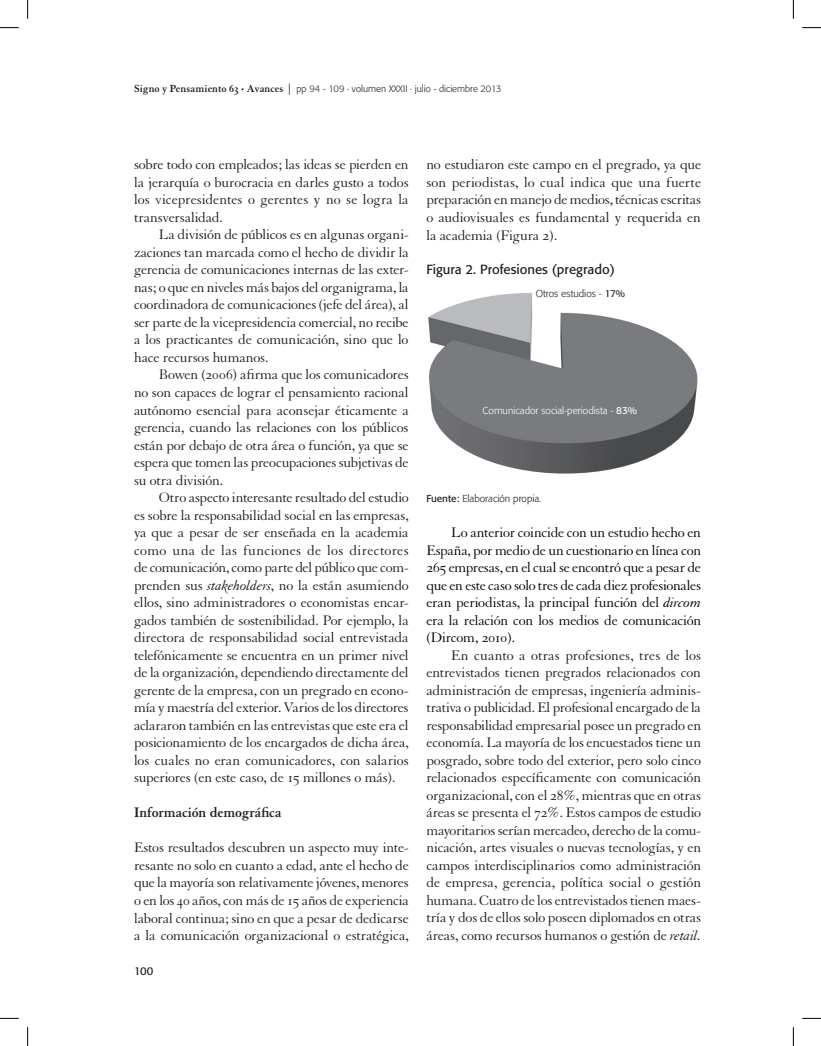
<style>
.page{position:relative;width:821px;height:1046px;background:#fff}
.page>*{position:absolute;margin:0;border:0;box-sizing:border-box;transform-origin:0 0}
.t1{font:15px/17.5px "Granjon";letter-spacing:-.01em;color:#231f20;text-align:justify}
.t2{font:15px/17.5px "Granjon";letter-spacing:-.015em;color:#040503;text-align:justify}
.t3{font:700 15px "Granjon";letter-spacing:-.005em;color:#231f20}
.t4{font:13.12px "Formata";color:#231f20}
.t5{font:11.25px "Formata";color:#231f20}
.t6{font:300 10px "Formata";color:#231f20}
.t7{font:300 10px "Formata";color:#fff}
.t8{font:300 9.38px "Formata";color:#231f20}
.s1{font-family:"Granjon";font-weight:700;font-size:11.25px}
.s2{font-family:"Granjon Bold Os F";font-weight:400;font-size:11.25px}
.s3{font-weight:700}
.s4{font-family:"Adobe Garamond Pro";font-weight:400;font-size:11.25px}
.s5{font-family:"Granjon SC"}
.s6{font-style:italic}
.s7{font-weight:400}
</style>
<div class="page">
<img style="left:428px;top:293px;width:270px;height:181px">
<svg style="left:0;top:27px;width:19px;height:1px"></svg>
<svg style="left:802px;top:27px;width:18px;height:1px"></svg>
<svg style="left:0;top:1017px;width:19px;height:1px"></svg>
<svg style="left:802px;top:1017px;width:18px;height:1px"></svg>
<svg style="left:27px;top:0;width:1px;height:19px"></svg>
<svg style="left:27px;top:1027px;width:1px;height:18px"></svg>
<svg style="left:792px;top:0;width:1px;height:19px"></svg>
<svg style="left:792px;top:1027px;width:1px;height:18px"></svg>
<p class="t8" style="left:134px;top:83px;width:369px"><span class="s1">Signo y Pensamiento</span> <span class="s2">63</span> <span class="s3">·</span> <span class="s1">Avances</span> <span class="s4">|</span> pp 94 - 109 · volumen XXXII · julio - diciembre 2013</p>
<p class="t1" style="left:134px;top:156px;width:276px">sobre todo con empleados; las ideas se pierden en la jerarquía o burocracia en darles gusto a todos los vicepresidentes o gerentes y no se logra la transversalidad.</p>
<p class="t1" style="left:134px;top:226px;width:276px;text-indent:25px">La división de públicos es en algunas organi&shy;zaciones tan marcada como el hecho de dividir la gerencia de comunicaciones internas de las exter&shy;nas; o que en niveles más bajos del organigrama, la coordinadora de comunicaciones (jefe del área), al ser parte de la vicepresidencia comercial, no recibe a los practicantes de comunicación, sino que lo hace recursos humanos.</p>
<p class="t1" style="left:134px;top:366px;width:276px;text-indent:25px">Bowen (<span class="s5">2006</span>) afirma que los comunicadores no son capaces de lograr el pensamiento racional autónomo esencial para aconsejar éticamente a gerencia, cuando las relaciones con los públicos están por debajo de otra área o función, ya que se espera que tomen las preocupaciones subjetivas de su otra división.</p>
<p class="t1" style="left:134px;top:489px;width:276px;text-indent:25px">Otro aspecto interesante resultado del estudio es sobre la responsabilidad social en las empresas, ya que a pesar de ser enseñada en la academia como una de las funciones de los directores de comunicación, como parte del público que com&shy;prenden sus <span class="s6">stakeholders</span>, no la están asumiendo ellos, sino administradores o economistas encar&shy;gados también de sostenibilidad. Por ejemplo, la directora de responsabilidad social entrevistada telefónicamente se encuentra en un primer nivel de la organización, dependiendo directamente del gerente de la empresa, con un pregrado en econo&shy;mía y maestría del exterior. Varios de los directores aclararon también en las entrevistas que este era el posicionamiento de los encargados de dicha área, los cuales no eran comunicadores, con salarios superiores (en este caso, de <span class="s5">15</span> millones o más).</p>
<p class="t3" style="left:134px;top:804px;width:149px">Información demográfica</p>
<p class="t1" style="left:134px;top:839px;width:276px">Estos resultados descubren un aspecto muy inte&shy;resante no solo en cuanto a edad, ante el hecho de que la mayoría son relativamente jóvenes, menores o en los <span class="s5">40</span> años, con más de <span class="s5">15</span> años de experiencia laboral continua; sino en que a pesar de dedicarse a la comunicación organizacional o estratégica,</p>
<p class="t5" style="left:134px;top:963px;width:21px">100</p>
<p class="t1" style="left:426px;top:156px;width:276px">no estudiaron este campo en el pregrado, ya que son periodistas, lo cual indica que una fuerte preparación en manejo de medios, técnicas escritas o audiovisuales es fundamental y requerida en la academia (Figura <span class="s5">2</span>).</p>
<p class="t4" style="left:426px;top:262px;width:190px">Figura 2. Profesiones (pregrado)</p>
<p class="t6" style="left:535px;top:287px;width:91px">Otros estudios - <span class="s7">17%</span></p>
<p class="t7" style="left:482px;top:405px;width:156px">Comunicador social-periodista - <span class="s7">83%</span></p>
<p class="t6" style="left:426px;top:492px;width:116px"><span class="s7">Fuente:</span> Elaboración propia.</p>
<p class="t2" style="left:426px;top:524px;width:276px;text-indent:25px">Lo anterior coincide con un estudio hecho en España, por medio de un cuestionario en línea con <span class="s5">265</span> empresas, en el cual se encontró que a pesar de que en este caso solo tres de cada diez profesionales eran periodistas, la principal función del <span class="s6">dircom </span>era la relación con los medios de comunicación (Dircom, <span class="s5">2010</span>).</p>
<p class="t1" style="left:426px;top:646px;width:276px;text-indent:25px">En cuanto a otras profesiones, tres de los entrevistados tienen pregrados relacionados con administración de empresas, ingeniería adminis&shy;trativa o publicidad. El profesional encargado de la responsabilidad empresarial posee un pregrado en economía. La mayoría de los encuestados tiene un posgrado, sobre todo del exterior, pero solo cinco relacionados específicamente con comunicación organizacional, con el <span class="s5">28</span>%, mientras que en otras áreas se presenta el <span class="s5">72</span>%. Estos campos de estudio mayoritarios serían mercadeo, derecho de la comu&shy;nicación, artes visuales o nuevas tecnologías, y en campos interdisciplinarios como administración de empresa, gerencia, política social o gestión humana. Cuatro de los entrevistados tienen maes&shy;tría y dos de ellos solo poseen diplomados en otras áreas, como recursos humanos o gestión de <span class="s6">retail.</span></p>
</div>
